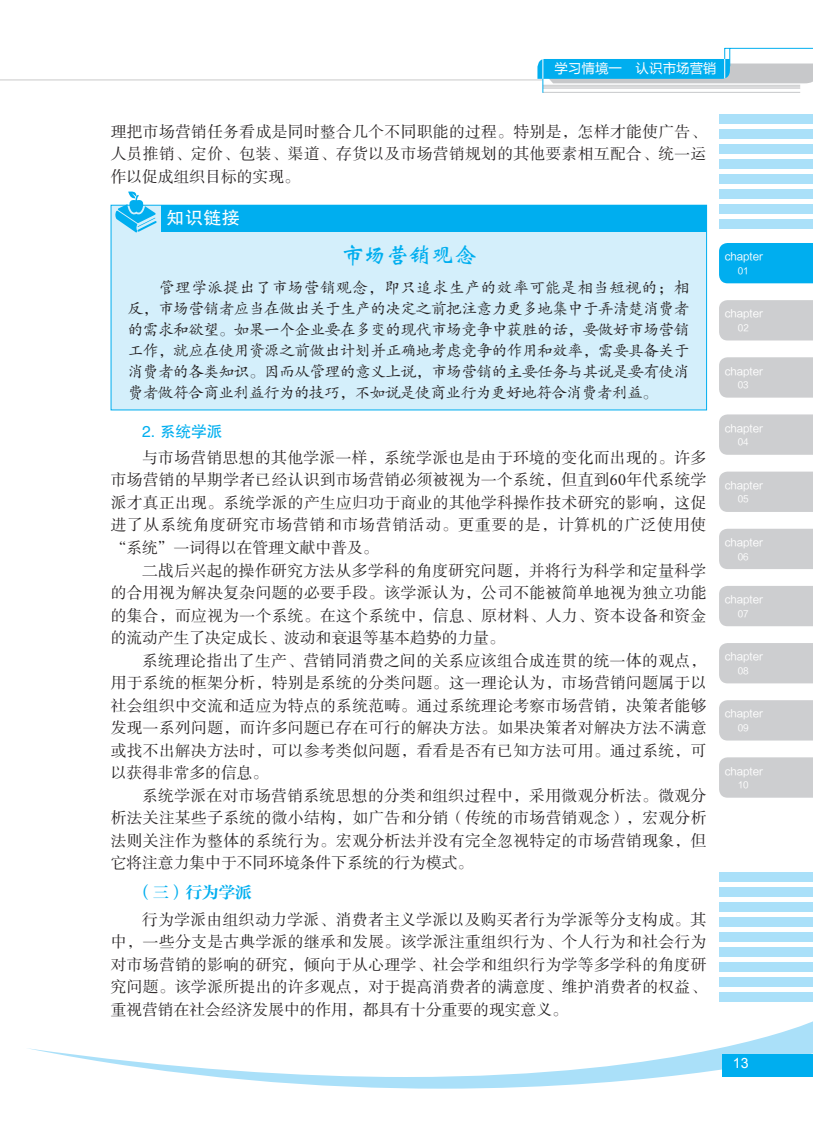
<style>
.page{position:relative;width:813px;height:1132px;background:#fff}
.page>*{position:absolute;margin:0;border:0;box-sizing:border-box;transform-origin:0 0}
.t1{font:22.5px "FZWBK GBK1 0";color:#00aeef}
.t2{font:18px "FZHTK GBK1 0";color:#fff}
.t3{font:16.5px "FZZYSK1 GBK1 0";color:#00aeef}
.t4{font:15.75px/22.5px "FZSSK GBK1 0";letter-spacing:.02em;color:#231f20;text-align:justify}
.t5{font:15.75px/21px "FZKTK GBK1 0";letter-spacing:-.04em;color:#231f20;text-align:justify}
.t6{font:15.75px "FZHTK GBK1 0";color:#00aeef}
.t7{font:14.1px "Arial";color:#fff}
.t8{font:13.5px "FZLTHK GBK1 0";color:#fff}
.t9{font:10.5px "FZLTHK GBK1 0";color:#fff}
.t10{font:9px "FZLTHK GBK1 0";color:#fff}
.s1{font-family:"Times New Roman"}
</style>
<div class="page">
<svg style="left:28px;top:1022px;width:784px;height:66px"></svg>
<div style="left:721px;top:1053px;width:91px;height:23px;background:#00aeef"></div>
<div style="left:718px;top:872px;width:94px;height:9px;background:#aae0f9"></div>
<div style="left:718px;top:887px;width:94px;height:9px;background:#aae0f9"></div>
<div style="left:718px;top:902px;width:94px;height:9px;background:#aae0f9"></div>
<div style="left:718px;top:917px;width:94px;height:9px;background:#aae0f9"></div>
<div style="left:718px;top:932px;width:94px;height:9px;background:#aae0f9"></div>
<div style="left:718px;top:947px;width:94px;height:9px;background:#aae0f9"></div>
<div style="left:718px;top:962px;width:94px;height:9px;background:#aae0f9"></div>
<div style="left:718px;top:977px;width:94px;height:9px;background:#aae0f9"></div>
<div style="left:718px;top:992px;width:94px;height:9px;background:#aae0f9"></div>
<div style="left:718px;top:114px;width:94px;height:10px;background:#aae0f9"></div>
<div style="left:718px;top:129px;width:94px;height:10px;background:#aae0f9"></div>
<div style="left:718px;top:144px;width:94px;height:10px;background:#aae0f9"></div>
<div style="left:718px;top:159px;width:94px;height:10px;background:#aae0f9"></div>
<div style="left:718px;top:174px;width:94px;height:10px;background:#aae0f9"></div>
<div style="left:718px;top:189px;width:94px;height:10px;background:#aae0f9"></div>
<div style="left:718px;top:204px;width:94px;height:10px;background:#aae0f9"></div>
<div style="left:718px;top:219px;width:94px;height:10px;background:#aae0f9"></div>
<div style="left:719px;top:243px;width:93px;height:40px;background:#00aeef"></div>
<div style="left:719px;top:300px;width:93px;height:40px;background:#cdced0"></div>
<div style="left:719px;top:357px;width:93px;height:40px;background:#cdced0"></div>
<div style="left:719px;top:414px;width:93px;height:40px;background:#cdced0"></div>
<div style="left:719px;top:471px;width:93px;height:41px;background:#cdced0"></div>
<div style="left:719px;top:528px;width:93px;height:41px;background:#cdced0"></div>
<div style="left:719px;top:586px;width:93px;height:40px;background:#cdced0"></div>
<div style="left:719px;top:643px;width:93px;height:40px;background:#cdced0"></div>
<div style="left:719px;top:700px;width:93px;height:40px;background:#cdced0"></div>
<div style="left:719px;top:757px;width:93px;height:40px;background:#cdced0"></div>
<hr style="left:13px;top:79px;width:529px;height:1px;background:#231f20">
<hr style="left:542px;top:85px;width:257px;height:1px;background:#c7c8ca">
<hr style="left:542px;top:86px;width:257px;height:1px;background:#c7c8ca">
<hr style="left:542px;top:88px;width:257px;height:1px;background:#c7c8ca">
<hr style="left:542px;top:92px;width:257px;height:1px;background:#c7c8ca">
<hr style="left:542px;top:60px;width:1px;height:33px;background:#00aeef">
<svg style="left:537px;top:48px;width:275px;height:35px"></svg>
<svg style="left:0;top:79px;width:13px;height:1px"></svg>
<div style="left:111px;top:205px;width:595px;height:205px;background:#d4effb"></div>
<div style="left:161px;top:205px;width:545px;height:26px;background:#00aeef"></div>
<svg style="left:115px;top:191px;width:42px;height:41px"></svg>
<p class="t8" style="left:554px;top:61px;width:163px">学习情境一 认识市场营销</p>
<p class="t4" style="left:111px;top:121px;width:597px">理把市场营销任务看成是同时整合几个不同职能的过程。特别是，怎样才能使广告、人员推销、定价、包装、渠道、存货以及市场营销规划的其他要素相互配合、统一运作以促成组织目标的实现。</p>
<p class="t2" style="left:166px;top:208px;width:75px">知识链接</p>
<h1 class="t1" style="left:341px;top:244px;width:136px">市场营销观念</h1>
<p class="t5" style="left:128px;top:277px;width:563px;text-indent:32px">管理学派提出了市场营销观念，即只追求生产的效率可能是相当短视的；相反，市场营销者应当在做出关于生产的决定之前把注意力更多地集中于弄清楚消费者的需求和欲望。如果一个企业要在多变的现代市场竞争中获胜的话，要做好市场营销工作，就应在使用资源之前做出计划并正确地考虑竞争的作用和效率，需要具备关于消费者的各类知识。因而从管理的意义上说，市场营销的主要任务与其说是要有使消费者做符合商业利益行为的技巧，不如说是使商业行为更好地符合消费者利益。</p>
<p class="t6" style="left:142px;top:422px;width:82px">2. 系统学派</p>
<p class="t4" style="left:111px;top:447px;width:597px;text-indent:32px">与市场营销思想的其他学派一样，系统学派也是由于环境的变化而出现的。许多市场营销的早期学者已经认识到市场营销必须被视为一个系统，但直到<span class="s1">60</span>年代系统学派才真正出现。系统学派的产生应归功于商业的其他学科操作技术研究的影响，这促进了从系统角度研究市场营销和市场营销活动。更重要的是，计算机的广泛使用使“系统”一词得以在管理文献中普及。</p>
<p class="t4" style="left:111px;top:559px;width:597px;text-indent:32px">二战后兴起的操作研究方法从多学科的角度研究问题，并将行为科学和定量科学的合用视为解决复杂问题的必要手段。该学派认为，公司不能被简单地视为独立功能的集合，而应视为一个系统。在这个系统中，信息、原材料、人力、资本设备和资金的流动产生了决定成长、波动和衰退等基本趋势的力量。</p>
<p class="t4" style="left:111px;top:649px;width:597px;text-indent:32px">系统理论指出了生产、营销同消费之间的关系应该组合成连贯的统一体的观点，用于系统的框架分析，特别是系统的分类问题。这一理论认为，市场营销问题属于以社会组织中交流和适应为特点的系统范畴。通过系统理论考察市场营销，决策者能够发现一系列问题，而许多问题已存在可行的解决方法。如果决策者对解决方法不满意或找不出解决方法时，可以参考类似问题，看看是否有已知方法可用。通过系统，可以获得非常多的信息。</p>
<p class="t4" style="left:111px;top:784px;width:597px;text-indent:32px">系统学派在对市场营销系统思想的分类和组织过程中，采用微观分析法。微观分析法关注某些子系统的微小结构，如广告和分销（传统的市场营销观念），宏观分析法则关注作为整体的系统行为。宏观分析法并没有完全忽视特定的市场营销现象，但它将注意力集中于不同环境条件下系统的行为模式。</p>
<p class="t3" style="left:136px;top:882px;width:117px">（三）行为学派</p>
<p class="t4" style="left:111px;top:908px;width:597px;text-indent:32px">行为学派由组织动力学派、消费者主义学派以及购买者行为学派等分支构成。其中，一些分支是古典学派的继承和发展。该学派注重组织行为、个人行为和社会行为对市场营销的影响的研究，倾向于从心理学、社会学和组织行为学等多学科的角度研究问题。该学派所提出的许多观点，对于提高消费者的满意度、维护消费者的权益、重视营销在社会经济发展中的作用，都具有十分重要的现实意义。</p>
<p class="t9" style="left:724px;top:251px;width:40px">chapter</p>
<p class="t10" style="left:737px;top:266px;width:12px">01</p>
<p class="t9" style="left:724px;top:308px;width:40px">chapter</p>
<p class="t10" style="left:737px;top:323px;width:12px">02</p>
<p class="t9" style="left:724px;top:365px;width:40px">chapter</p>
<p class="t10" style="left:737px;top:380px;width:12px">03</p>
<p class="t9" style="left:724px;top:422px;width:40px">chapter</p>
<p class="t10" style="left:737px;top:437px;width:12px">04</p>
<p class="t9" style="left:724px;top:479px;width:40px">chapter</p>
<p class="t10" style="left:737px;top:494px;width:12px">05</p>
<p class="t9" style="left:724px;top:536px;width:40px">chapter</p>
<p class="t10" style="left:737px;top:551px;width:12px">06</p>
<p class="t9" style="left:724px;top:593px;width:40px">chapter</p>
<p class="t10" style="left:737px;top:608px;width:12px">07</p>
<p class="t9" style="left:724px;top:650px;width:40px">chapter</p>
<p class="t10" style="left:737px;top:665px;width:12px">08</p>
<p class="t9" style="left:724px;top:707px;width:40px">chapter</p>
<p class="t10" style="left:737px;top:722px;width:12px">09</p>
<p class="t9" style="left:724px;top:765px;width:40px">chapter</p>
<p class="t10" style="left:737px;top:779px;width:12px">10</p>
<p class="t7" style="left:732px;top:1053px;width:17px">13</p>
</div>
